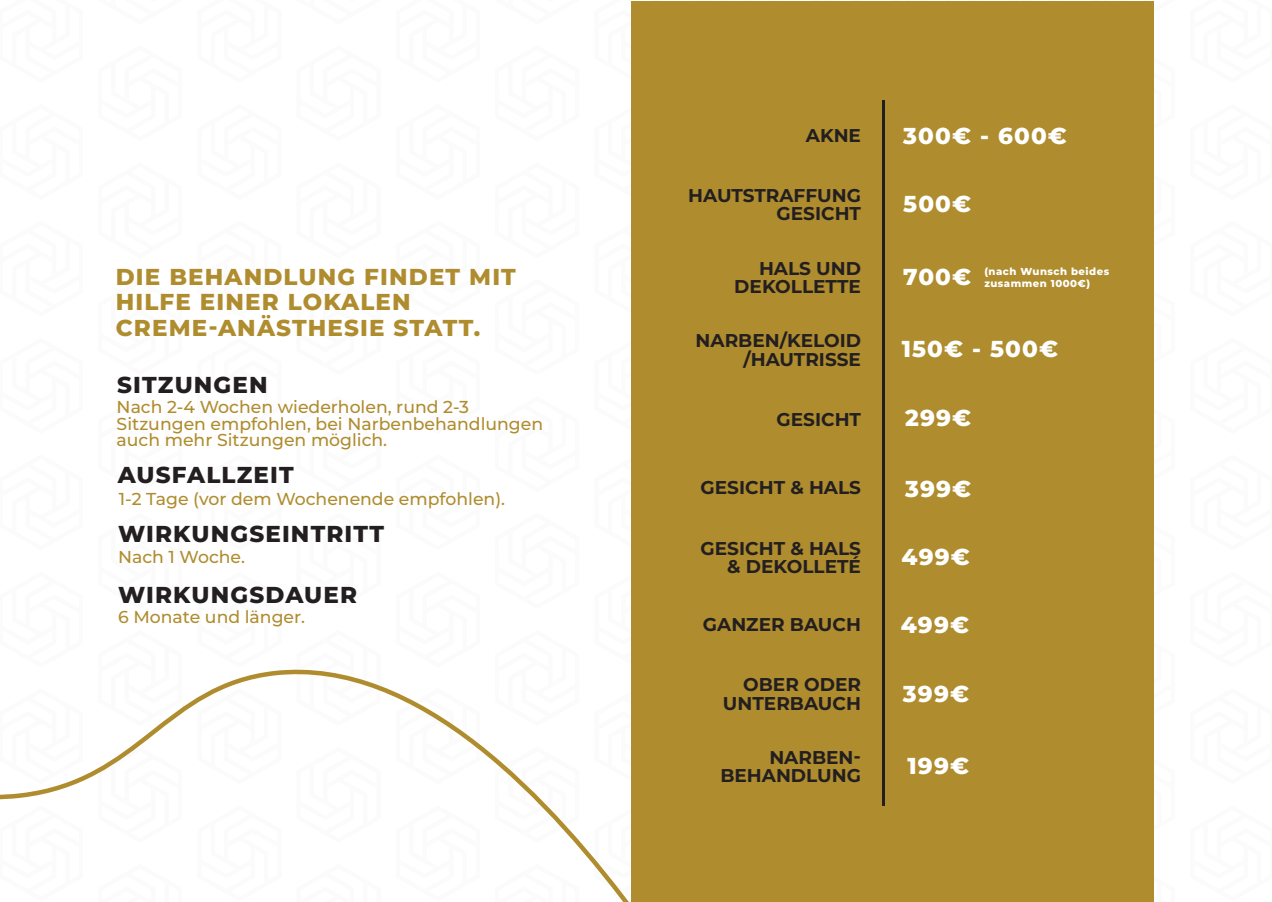
<style>
.page{position:relative;width:1272px;height:902px;background:#fff}
.page>*{position:absolute;margin:0;border:0;box-sizing:border-box;transform-origin:0 0}
.t1{font:800 22.95px/25.5px "Montserrat";letter-spacing:.05em;color:#af8c2e}
.t2{font:800 22.95px "Montserrat";letter-spacing:.05em;color:#fff}
.t3{font:800 22.95px "Montserrat";letter-spacing:.05em;color:#231f20}
.t4{font:700 18.45px/18.5px "Montserrat";color:#231f20;text-align:right}
.t5{font:500 17.25px/16.5px "Montserrat";color:#af8c2e}
.t6{font:800 10.05px/11.2px "Montserrat";letter-spacing:.05em;color:#fff}
</style>
<div class="page">
<svg style="left:1153px;top:46px;width:1px;height:95px"></svg>
<svg style="left:1153px;top:162px;width:1px;height:96px"></svg>
<svg style="left:1153px;top:279px;width:1px;height:96px"></svg>
<svg style="left:1153px;top:396px;width:1px;height:96px"></svg>
<svg style="left:1153px;top:513px;width:1px;height:95px"></svg>
<svg style="left:1153px;top:630px;width:1px;height:95px"></svg>
<svg style="left:1153px;top:747px;width:1px;height:95px"></svg>
<div style="left:631px;top:1px;width:522px;height:900px;background:#af8c2e"></div>
<hr style="left:881px;top:100px;width:3px;height:706px;background:#231f20">
<svg style="left:0;top:669px;width:628px;height:232px"></svg>
<h1 class="t1" style="left:116px;top:263px;width:401px">DIE BEHANDLUNG FINDET MIT<br>HILFE EINER LOKALEN<br>CREME-ANÄSTHESIE STATT.</h1>
<h1 class="t3" style="left:117px;top:369px;width:152px">SITZUNGEN</h1>
<p class="t5" style="left:117px;top:398px;width:428px">Nach 2-4 Wochen wiederholen, rund 2-3<br>Sitzungen empfohlen, bei Narbenbehandlungen auch mehr Sitzungen möglich.</p>
<h1 class="t3" style="left:118px;top:459px;width:177px">AUSFALLZEIT</h1>
<p class="t5" style="left:119px;top:490px;width:388px">1-2 Tage (vor dem Wochenende empfohlen).</p>
<h1 class="t3" style="left:118px;top:519px;width:267px">WIRKUNGSEINTRITT</h1>
<p class="t5" style="left:118px;top:548px;width:128px">Nach 1 Woche.</p>
<h1 class="t3" style="left:118px;top:579px;width:240px">WIRKUNGSDAUER</h1>
<p class="t5" style="left:118px;top:608px;width:188px">6 Monate und länger.</p>
<p class="t4" style="left:805px;top:126px;width:57px">AKNE</p>
<h1 class="t2" style="left:903px;top:121px;width:165px">300€ - 600€</h1>
<p class="t4" style="left:688px;top:185px;width:174px">HAUTSTRAFFUNG<br>GESICHT</p>
<h1 class="t2" style="left:903px;top:188px;width:69px">500€</h1>
<p class="t4" style="left:734px;top:258px;width:128px">HALS UND<br>DEKOLLETTE</p>
<h1 class="t2" style="left:903px;top:261px;width:70px">700€</h1>
<p class="t4" style="left:695px;top:331px;width:167px">NARBEN/KELOID /HAUTRISSE</p>
<h1 class="t2" style="left:901px;top:333px;width:158px">150€ - 500€</h1>
<p class="t6" style="left:984px;top:266px;width:126px">(nach Wunsch beides zusammen 1000€)</p>
<p class="t4" style="left:776px;top:409px;width:86px">GESICHT</p>
<h1 class="t2" style="left:905px;top:403px;width:68px">299€</h1>
<p class="t4" style="left:700px;top:477px;width:162px">GESICHT &amp; HALS</p>
<p class="t4" style="left:700px;top:538px;width:162px">GESICHT &amp; HALS &amp; DEKOLLETÉ</p>
<p class="t4" style="left:703px;top:614px;width:160px">GANZER BAUCH</p>
<h1 class="t2" style="left:905px;top:473px;width:68px">399€</h1>
<h1 class="t2" style="left:901px;top:542px;width:70px">499€</h1>
<h1 class="t2" style="left:900px;top:609px;width:70px">499€</h1>
<p class="t4" style="left:723px;top:675px;width:140px">OBER ODER<br>UNTERBAUCH</p>
<h1 class="t2" style="left:902px;top:678px;width:68px">399€</h1>
<p class="t4" style="left:720px;top:747px;width:142px">NARBEN-<br>BEHANDLUNG</p>
<h1 class="t2" style="left:907px;top:750px;width:63px">199€</h1>
</div>
